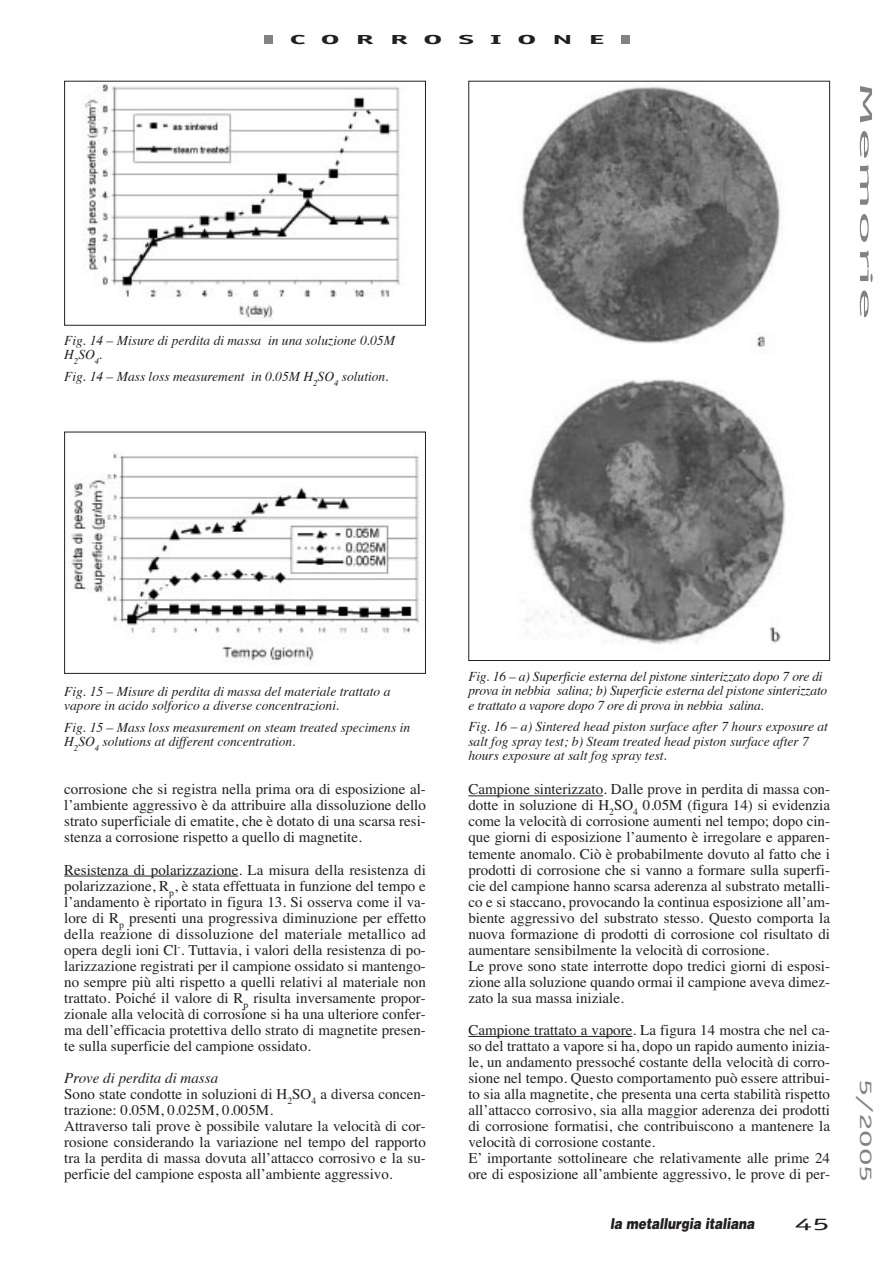
<style>
.page{position:relative;width:893px;height:1262px;background:#fff}
.page>*{position:absolute;margin:0;border:0;box-sizing:border-box;transform-origin:0 0}
.t1{font:18px "Officina Sans";color:#808285;scale:4 1}
.t2{font:18px "Officina Sans";color:#808285;scale:2 1}
.t3{font:18px "Officina Sans";color:#231f20;scale:2 1}
.t4{font:15px/16px "Times";color:#231f20}
.t5{font:italic 900 15px "Helvetica";color:#231f20;scale:.8 1}
.t6{font:italic 13.5px/14.2px "Times";color:#231f20}
.t7{font:700 13.5px "Officina Sans";letter-spacing:.47em;color:#231f20;scale:2.5 1}
.s1{font-style:italic}
</style>
<div class="page">
<div style="left:621px;top:36px;width:9px;height:8px;background:#808285"></div>
<div style="left:264px;top:36px;width:8px;height:8px;background:#808285"></div>
<hr style="left:64px;top:875px;width:174px;height:1px;background:#231f20">
<hr style="left:468px;top:795px;width:135px;height:1px;background:#231f20">
<hr style="left:468px;top:1036px;width:164px;height:1px;background:#231f20">
<img style="left:84px;top:84px;width:317px;height:236px">
<div style="left:64px;top:81px;width:362px;height:245px;border:1px solid #231f20"></div>
<img style="left:70px;top:453px;width:353px;height:212px">
<div style="left:64px;top:431px;width:362px;height:243px;border:1px solid #231f20"></div>
<img style="left:522px;top:86px;width:258px;height:268px">
<img style="left:525px;top:379px;width:261px;height:266px">
<p class="t7" style="left:290px;top:34px;width:127px">CORROSIONE</p>
<p class="t6" style="left:64px;top:334px;width:332px">Fig. 14 – Misure di perdita di massa in una soluzione 0.05M<br>H<sub>2</sub>SO<sub>4</sub>.</p>
<p class="t6" style="left:64px;top:370px;width:326px">Fig. 14 – Mass loss measurement in 0.05M H<sub>2</sub>SO<sub>4</sub> solution.</p>
<p class="t1" style="left:873px;top:81px;width:61px;rotate:90deg">Memorie</p>
<p class="t6" style="left:64px;top:685px;width:328px">Fig. 15 – Misure di perdita di massa del materiale trattato a vapore in acido solforico a diverse concentrazioni.</p>
<p class="t6" style="left:64px;top:721px;width:347px">Fig. 15 – Mass loss measurement on steam treated specimens in<br>H<sub>2</sub>SO<sub>4</sub> solutions at different concentration.</p>
<p class="t4" style="left:64px;top:782px;width:363px;text-align:justify">corrosione che si registra nella prima ora di esposizione al&shy;l’ambiente aggressivo è da attribuire alla dissoluzione dello strato superficiale di ematite, che è dotato di una scarsa resi&shy;stenza a corrosione rispetto a quello di magnetite.</p>
<p class="t4" style="left:64px;top:863px;width:363px;text-align:justify">Resistenza di polarizzazione. La misura della resistenza di polarizzazione, R<sub>p</sub>, è stata effettuata in funzione del tempo e l’andamento è riportato in figura 13. Si osserva come il va&shy;lore di R<sub>p</sub> presenti una progressiva diminuzione per effetto della reazione di dissoluzione del materiale metallico ad opera degli ioni Cl<sup>-</sup>. Tuttavia, i valori della resistenza di po&shy;larizzazione registrati per il campione ossidato si mantengo&shy;no sempre più alti rispetto a quelli relativi al materiale non trattato. Poiché il valore di R<sub>p</sub> risulta inversamente propor&shy;zionale alla velocità di corrosione si ha una ulteriore confer&shy;ma dell’efficacia protettiva dello strato di magnetite presen&shy;te sulla superficie del campione ossidato.</p>
<p class="t4" style="left:64px;top:1071px;width:363px"><span class="s1">Prove di perdita di massa<br></span>Sono state condotte in soluzioni di H<sub>2</sub>SO<sub>4</sub> a diversa concen&shy;trazione: 0.05M, 0.025M, 0.005M.<br>Attraverso tali prove è possibile valutare la velocità di cor&shy;rosione considerando la variazione nel tempo del rapporto tra la perdita di massa dovuta all’attacco corrosivo e la su&shy;perficie del campione esposta all’ambiente aggressivo.</p>
<p class="t6" style="left:468px;top:670px;width:360px">Fig. 16 – a) Superficie esterna del pistone sinterizzato dopo 7 ore di prova in nebbia salina; b) Superficie esterna del pistone sinterizzato e trattato a vapore dopo 7 ore di prova in nebbia salina.</p>
<p class="t6" style="left:468px;top:721px;width:361px">Fig. 16 – a) Sintered head piston surface after 7 hours exposure at salt fog spray test; b) Steam treated head piston surface after 7 hours exposure at salt fog spray test.</p>
<p class="t4" style="left:468px;top:782px;width:363px">Campione sinterizzato. Dalle prove in perdita di massa con&shy;dotte in soluzione di H<sub>2</sub>SO<sub>4</sub> 0.05M (figura 14) si evidenzia come la velocità di corrosione aumenti nel tempo; dopo cin&shy;que giorni di esposizione l’aumento è irregolare e apparen&shy;temente anomalo. Ciò è probabilmente dovuto al fatto che i prodotti di corrosione che si vanno a formare sulla superfi&shy;cie del campione hanno scarsa aderenza al substrato metalli&shy;co e si staccano, provocando la continua esposizione all’am&shy;biente aggressivo del substrato stesso. Questo comporta la nuova formazione di prodotti di corrosione col risultato di aumentare sensibilmente la velocità di corrosione.<br>Le prove sono state interrotte dopo tredici giorni di esposi&shy;zione alla soluzione quando ormai il campione aveva dimez&shy;zato la sua massa iniziale.</p>
<p class="t4" style="left:468px;top:1023px;width:363px">Campione trattato a vapore. La figura 14 mostra che nel ca&shy;so del trattato a vapore si ha, dopo un rapido aumento inizia&shy;le, un andamento pressoché costante della velocità di corro&shy;sione nel tempo. Questo comportamento può essere attribui&shy;to sia alla magnetite, che presenta una certa stabilità rispetto all’attacco corrosivo, sia alla maggior aderenza dei prodotti di corrosione formatisi, che contribuiscono a mantenere la velocità di corrosione costante.<br>E’ importante sottolineare che relativamente alle prime 24 ore di esposizione all’ambiente aggressivo, le prove di per-</p>
<p class="t5" style="left:610px;top:1217px;width:182px">la metallurgia italiana</p>
<p class="t3" style="left:795px;top:1217px;width:19px">45</p>
<p class="t2" style="left:873px;top:1079px;width:53px;rotate:90deg">5/2005</p>
</div>
